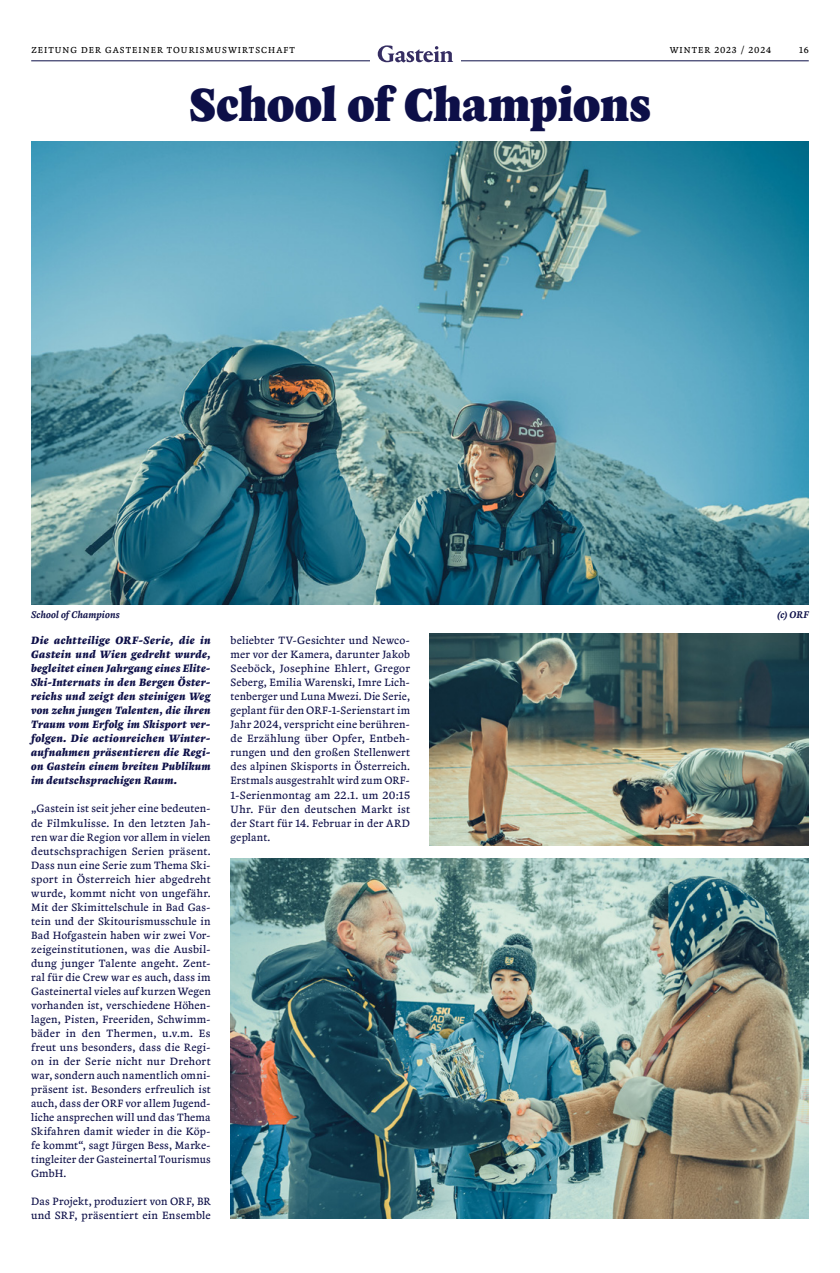
<style>
.page{position:relative;width:840px;height:1273px;background:#fff}
.page>*{position:absolute;margin:0;border:0;box-sizing:border-box;transform-origin:0 0}
.t1{font:900 48px "Zenon";letter-spacing:-.015em;color:#0d0f48;scale:.9 1}
.t2{font:11px/14px "Zenon";letter-spacing:.015em;color:#0d0f48;text-align:justify}
.t3{font:italic 700 11px/14px "Zenon";letter-spacing:.01em;color:#0d0f48;text-align:justify}
.t4{font:italic 500 10px "Zenon";letter-spacing:.005em;color:#0d0f48}
.t5{font:9px "Zenon";letter-spacing:.115em;color:#000}
.t6{font:9px "Zenon";letter-spacing:.09em;color:#000}
</style>
<div class="page">
<img style="left:429px;top:634px;width:379px;height:212px">
<img style="left:31px;top:142px;width:777px;height:463px">
<img style="left:230px;top:858px;width:578px;height:360px">
<hr style="left:31px;top:61px;width:777px;height:1px;background:#0d0f48">
<div style="left:370px;top:45px;width:91px;height:21px;background:#fff"></div>
<svg style="left:377px;top:45px;width:76px;height:18px"></svg>
<p class="t5" style="left:31px;top:43px;width:265px">ZEITUNG DER GASTEINER TOURISMUSWIRTSCHAFT</p>
<p class="t6" style="left:669px;top:43px;width:103px">WINTER 2023 / 2024</p>
<p class="t5" style="left:798px;top:43px;width:11px">16</p>
<h1 class="t1" style="left:188px;top:68px;width:515px">School of Champions</h1>
<p class="t4" style="left:31px;top:607px;width:90px">School of Champions</p>
<p class="t4" style="left:777px;top:607px;width:33px">(c) ORF</p>
<p class="t3" style="left:31px;top:633px;width:181px">Die achtteilige ORF-Serie, die in Gastein und Wien gedreht wurde, begleitet einen Jahrgang eines Elite-Ski-Internats in den Bergen Öster&shy;reichs und zeigt den steinigen Weg von zehn jungen Talenten, die ihren Traum vom Erfolg im Skisport ver&shy;folgen. Die actionreichen Winter&shy;aufnahmen präsentieren die Regi&shy;on Gastein einem breiten Publikum im deutschsprachigen Raum.</p>
<p class="t2" style="left:31px;top:801px;width:181px">„Gastein ist seit jeher eine bedeuten&shy;de Filmkulisse. In den letzten Jah&shy;ren war die Region vor allem in vielen deutschsprachigen Serien präsent.<br>Dass nun eine Serie zum Thema Ski&shy;sport in Österreich hier abgedreht wurde, kommt nicht von ungefähr.<br>Mit der Skimittelschule in Bad Gas&shy;tein und der Skitourismusschule in Bad Hofgastein haben wir zwei Vor&shy;zeigeinstitutionen, was die Ausbil&shy;dung junger Talente angeht. Zent&shy;ral für die Crew war es auch, dass im Gasteinertal vieles auf kurzen Wegen vorhanden ist, verschiedene Höhen&shy;lagen, Pisten, Freeriden, Schwimm&shy;bäder in den Thermen, u.v.m. Es freut uns besonders, dass die Regi&shy;on in der Serie nicht nur Drehort war, sondern auch namentlich omni&shy;präsent ist. Besonders erfreulich ist auch, dass der ORF vor allem Jugend&shy;liche ansprechen will und das Thema Skifahren damit wieder in die Köp&shy;fe kommt“, sagt Jürgen Bess, Marke&shy;tingleiter der Gasteinertal Tourismus GmbH.</p>
<p class="t2" style="left:31px;top:1193px;width:181px">Das Projekt, produziert von ORF, BR und SRF, präsentiert ein Ensemble</p>
<p class="t2" style="left:230px;top:633px;width:181px">beliebter TV-Gesichter und Newco&shy;mer vor der Kamera, darunter Jakob Seeböck, Josephine Ehlert, Gregor Seberg, Emilia Warenski, Imre Lich&shy;tenberger und Luna Mwezi. Die Serie, geplant für den ORF-1-Serienstart im Jahr 2024, verspricht eine berühren&shy;de Erzählung über Opfer, Entbeh&shy;rungen und den großen Stellenwert des alpinen Skisports in Österreich.<br>Erstmals ausgestrahlt wird zum ORF-1-Serienmontag am 22.1. um 20:15<br>Uhr. Für den deutschen Markt ist der Start für 14. Februar in der ARD geplant.</p>
</div>
